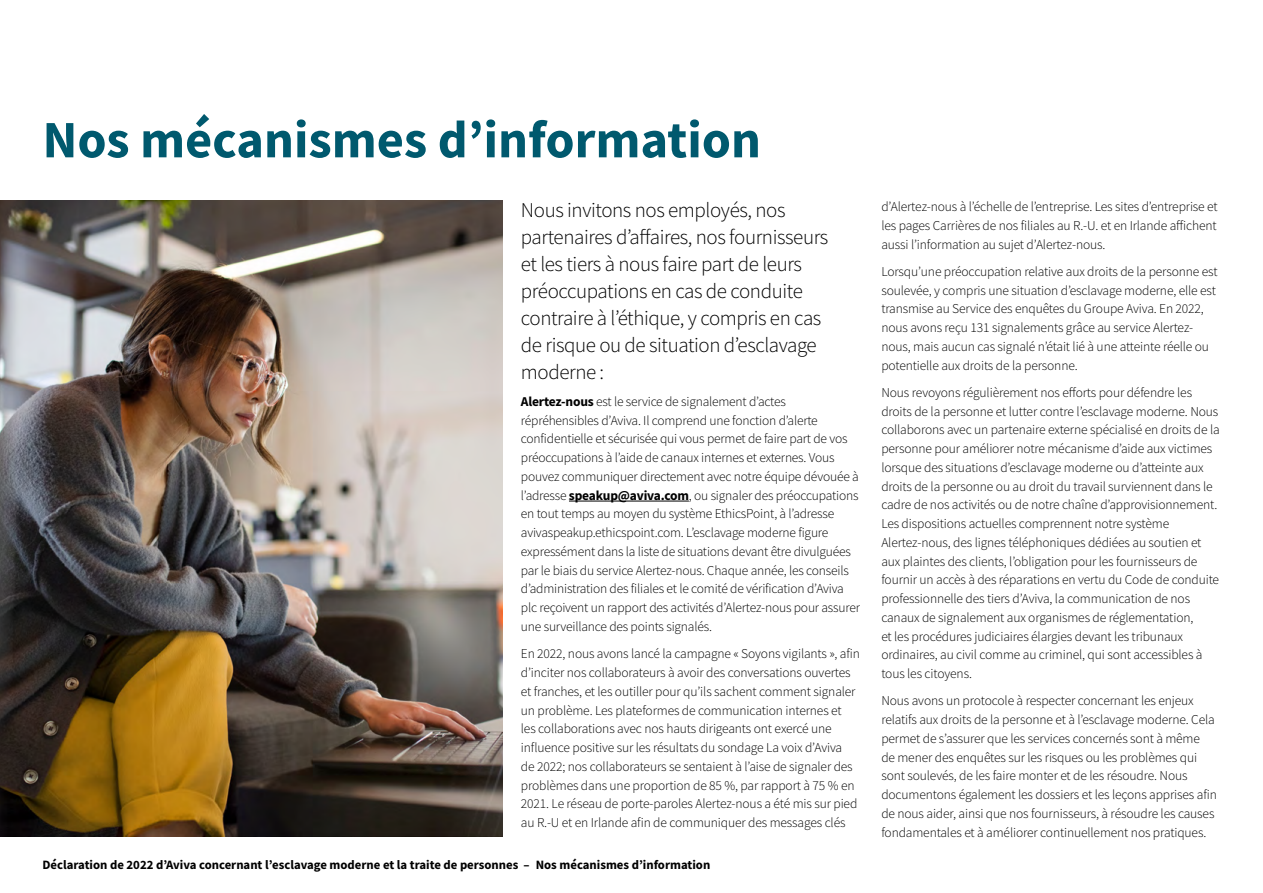
<style>
.page{position:relative;width:1263px;height:893px;background:#fff}
.page>*{position:absolute;margin:0;border:0;box-sizing:border-box;transform-origin:0 0}
.t1{font:700 52.5px "Source Sans Pro";color:#00596e}
.t2{font:300 21px/27px "Source Sans Pro";letter-spacing:-.02em;color:#000}
.t3{font:300 13.5px/18.8px "Source Sans Pro";letter-spacing:-.01em;color:#000}
.t4{font:700 12.75px "Source Sans Pro";color:#000}
.s1{font-weight:700}
</style>
<div class="page">
<img style="left:0;top:201px;width:502px;height:636px">
<hr style="left:569px;top:501px;width:120px;height:1px;background:#000">
<h1 class="t1" style="left:43px;top:104px;width:720px">Nos mécanismes d’information</h1>
<h2 class="t2" style="left:521px;top:196px;width:309px">Nous invitons nos employés, nos partenaires d’affaires, nos fournisseurs et les tiers à nous faire part de leurs préoccupations en cas de conduite contraire à l’éthique, y compris en cas de risque ou de situation d’esclavage moderne :</h2>
<p class="t3" style="left:521px;top:392px;width:341px"><span class="s1">Alertez-nous</span> est le service de signalement d’actes répréhensibles d’Aviva. Il comprend une fonction d’alerte confidentielle et sécurisée qui vous permet de faire part de vos préoccupations à l’aide de canaux internes et externes. Vous pouvez communiquer directement avec notre équipe dévouée à l’adresse <span class="s1">speakup@aviva.com</span>, ou signaler des préoccupations en tout temps au moyen du système EthicsPoint, à l’adresse avivaspeakup.ethicspoint.com. L’esclavage moderne figure expressément dans la liste de situations devant être divulguées par le biais du service Alertez-nous. Chaque année, les conseils d’administration des filiales et le comité de vérification d’Aviva plc reçoivent un rapport des activités d’Alertez-nous pour assurer une surveillance des points signalés.</p>
<p class="t3" style="left:521px;top:644px;width:341px">En 2022, nous avons lancé la campagne « Soyons vigilants », afin d’inciter nos collaborateurs à avoir des conversations ouvertes et franches, et les outiller pour qu’ils sachent comment signaler un problème. Les plateformes de communication internes et<br>les collaborations avec nos hauts dirigeants ont exercé une influence positive sur les résultats du sondage La voix d’Aviva<br>de 2022; nos collaborateurs se sentaient à l’aise de signaler des problèmes dans une proportion de 85 %, par rapport à 75 % en 2021. Le réseau de porte-paroles Alertez-nous a été mis sur pied au R.-U et en Irlande afin de communiquer des messages clés</p>
<p class="t4" style="left:43px;top:857px;width:669px">Déclaration de 2022 d’Aviva concernant l’esclavage moderne et la traite de personnes – Nos mécanismes d’information</p>
<p class="t3" style="left:881px;top:197px;width:338px;text-align:justify">d’Alertez-nous à l’échelle de l’entreprise. Les sites d’entreprise et les pages Carrières de nos filiales au R.-U. et en Irlande affichent aussi l’information au sujet d’Alertez-nous.</p>
<p class="t3" style="left:881px;top:262px;width:338px">Lorsqu’une préoccupation relative aux droits de la personne est soulevée, y compris une situation d’esclavage moderne, elle est transmise au Service des enquêtes du Groupe Aviva. En 2022, nous avons reçu 131 signalements grâce au service Alertez&shy;nous, mais aucun cas signalé n’était lié à une atteinte réelle ou potentielle aux droits de la personne.</p>
<p class="t3" style="left:881px;top:383px;width:340px">Nous revoyons régulièrement nos efforts pour défendre les droits de la personne et lutter contre l’esclavage moderne. Nous collaborons avec un partenaire externe spécialisé en droits de la personne pour améliorer notre mécanisme d’aide aux victimes lorsque des situations d’esclavage moderne ou d’atteinte aux droits de la personne ou au droit du travail surviennent dans le cadre de nos activités ou de notre chaîne d’approvisionnement.<br>Les dispositions actuelles comprennent notre système Alertez-nous, des lignes téléphoniques dédiées au soutien et aux plaintes des clients, l’obligation pour les fournisseurs de fournir un accès à des réparations en vertu du Code de conduite professionnelle des tiers d’Aviva, la communication de nos canaux de signalement aux organismes de réglementation,<br>et les procédures judiciaires élargies devant les tribunaux ordinaires, au civil comme au criminel, qui sont accessibles à tous les citoyens.</p>
<p class="t3" style="left:881px;top:691px;width:337px">Nous avons un protocole à respecter concernant les enjeux relatifs aux droits de la personne et à l’esclavage moderne. Cela permet de s’assurer que les services concernés sont à même de mener des enquêtes sur les risques ou les problèmes qui sont soulevés, de les faire monter et de les résoudre. Nous documentons également les dossiers et les leçons apprises afin de nous aider, ainsi que nos fournisseurs, à résoudre les causes fondamentales et à améliorer continuellement nos pratiques.</p>
</div>
